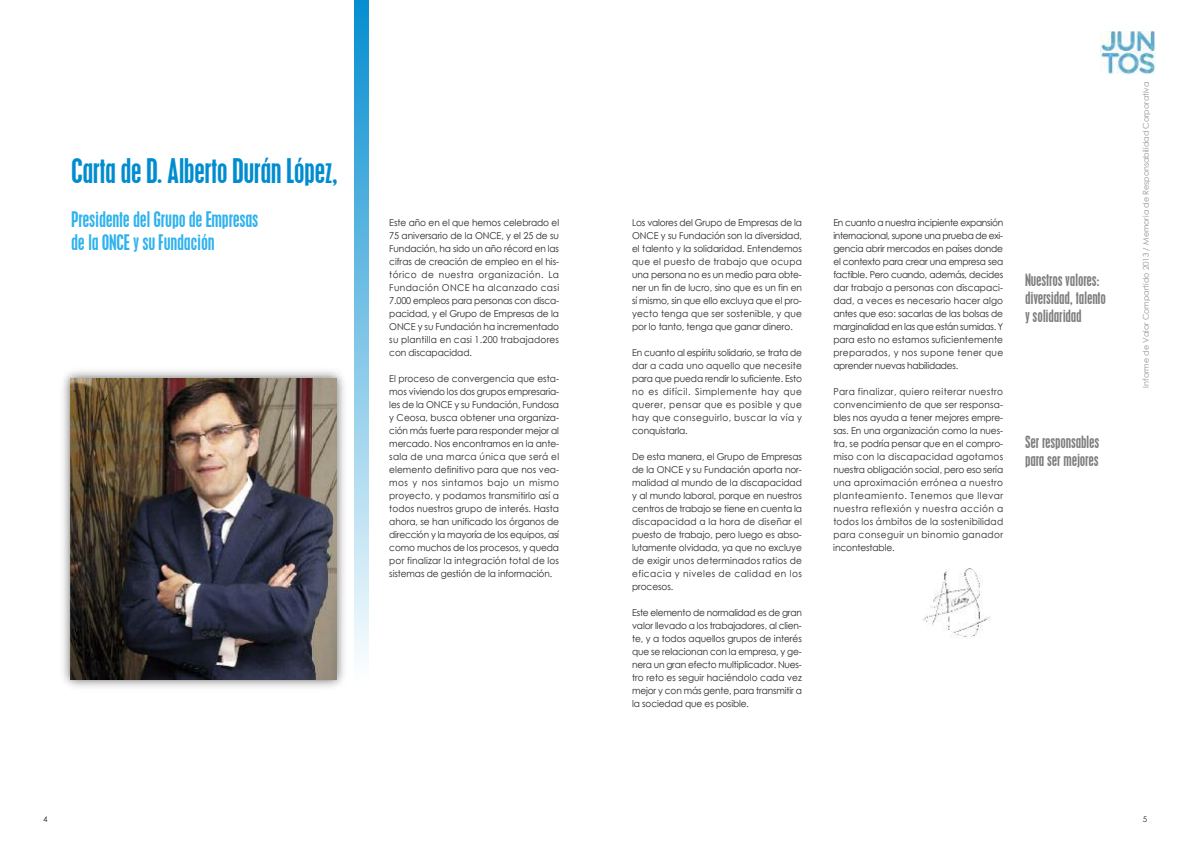
<style>
.page{position:relative;width:1191px;height:842px;background:#fff}
.page>*{position:absolute;margin:0;border:0;box-sizing:border-box;transform-origin:0 0}
.t1{font:condensed 30px "Placard";letter-spacing:-.01em;color:#008ccf}
.t2{font:condensed 19px/22.8px "Placard";color:#2eb2ed}
.t3{font:condensed 15px/18px "Placard";color:#7d7d7d}
.t4{font:9.5px/13px "Century Gothic";letter-spacing:.02em;color:#272627;text-align:justify;scale:.95 1}
.t5{font:8px "Century Gothic";color:#939393}
.t6{font:8px "Century Gothic";color:#272627}
</style>
<div class="page">
<img style="left:1100px;top:31px;width:55px;height:44px">
<img style="left:63px;top:370px;width:282px;height:318px">
<img style="left:923px;top:568px;width:67px;height:70px">
<img style="left:71px;top:379px;width:265px;height:300px">
<svg style="left:354px;top:0;width:15px;height:657px;background:#7cc4e6"></svg>
<h2 class="t1" style="left:71px;top:156px;width:268px">Carta de D. Alberto Durán López,</h2>
<h3 class="t2" style="left:71px;top:208px;width:188px">Presidente del Grupo de Empresas de la ONCE y su Fundación</h3>
<p class="t4" style="left:389px;top:215px;width:180px">Este año en el que hemos celebrado el 75 aniversario de la ONCE, y el 25 de su Fundación, ha sido un año récord en las cifras de creación de empleo en el his&shy;tórico de nuestra organización. La Fundación ONCE ha alcanzado casi 7.000 empleos para personas con disca&shy;pacidad, y el Grupo de Empresas de la ONCE y su Fundación ha incrementado su plantilla en casi 1.200 trabajadores con discapacidad.</p>
<p class="t4" style="left:389px;top:371px;width:180px">El proceso de convergencia que esta&shy;mos viviendo los dos grupos empresaria&shy;les de la ONCE y su Fundación, Fundosa y Ceosa, busca obtener una organiza&shy;ción más fuerte para responder mejor al mercado. Nos encontramos en la ante&shy;sala de una marca única que será el elemento definitivo para que nos vea&shy;mos y nos sintamos bajo un mismo proyecto, y podamos transmitirlo así a todos nuestros grupo de interés. Hasta ahora, se han unificado los órganos de dirección y la mayoría de los equipos, así como muchos de los procesos, y queda por finalizar la integración total de los sistemas de gestión de la información.</p>
<p class="t4" style="left:632px;top:215px;width:180px">Los valores del Grupo de Empresas de la ONCE y su Fundación son la diversidad, el talento y la solidaridad. Entendemos que el puesto de trabajo que ocupa una persona no es un medio para obte&shy;ner un fin de lucro, sino que es un fin en sí mismo, sin que ello excluya que el pro&shy;yecto tenga que ser sostenible, y que por lo tanto, tenga que ganar dinero.</p>
<p class="t4" style="left:632px;top:345px;width:180px">En cuanto al espíritu solidario, se trata de dar a cada uno aquello que necesite para que pueda rendir lo suficiente. Esto no es difícil. Simplemente hay que querer, pensar que es posible y que hay que conseguirlo, buscar la vía y conquistarla.</p>
<p class="t4" style="left:632px;top:449px;width:180px">De esta manera, el Grupo de Empresas de la ONCE y su Fundación aporta nor&shy;malidad al mundo de la discapacidad y al mundo laboral, porque en nuestros centros de trabajo se tiene en cuenta la discapacidad a la hora de diseñar el puesto de trabajo, pero luego es abso&shy;lutamente olvidada, ya que no excluye de exigir unos determinados ratios de eficacia y niveles de calidad en los procesos.</p>
<p class="t4" style="left:632px;top:605px;width:180px">Este elemento de normalidad es de gran valor llevado a los trabajadores, al clien&shy;te, y a todos aquellos grupos de interés que se relacionan con la empresa, y ge&shy;nera un gran efecto multiplicador. Nues&shy;tro reto es seguir haciéndolo cada vez mejor y con más gente, para transmitir a la sociedad que es posible.</p>
<p class="t4" style="left:833px;top:215px;width:180px">En cuanto a nuestra incipiente expansión internacional, supone una prueba de exi&shy;gencia abrir mercados en países donde el contexto para crear una empresa sea factible. Pero cuando, además, decides dar trabajo a personas con discapaci&shy;dad, a veces es necesario hacer algo antes que eso: sacarlas de las bolsas de marginalidad en las que están sumidas. Y para esto no estamos suficientemente preparados, y nos supone tener que aprender nuevas habilidades.</p>
<p class="t4" style="left:833px;top:384px;width:180px">Para finalizar, quiero reiterar nuestro convencimiento de que ser responsa&shy;bles nos ayuda a tener mejores empre&shy;sas. En una organización como la nues&shy;tra, se podría pensar que en el compro&shy;miso con la discapacidad agotamos nuestra obligación social, pero eso sería una aproximación errónea a nuestro planteamiento. Tenemos que llevar nuestra reflexión y nuestra acción a todos los ámbitos de la sostenibilidad para conseguir un binomio ganador incontestable.</p>
<p class="t3" style="left:1025px;top:270px;width:82px">Nuestros valores: diversidad, talento y solidaridad</p>
<p class="t3" style="left:1025px;top:432px;width:76px">Ser responsables para ser mejores</p>
<p class="t5" style="left:1140px;top:387px;width:307px;rotate:-90deg">Informe de Valor Compartido 2013 / Memoria de Responsabilidad Corporativa</p>
<p class="t6" style="left:43px;top:814px;width:6px">4</p>
<p class="t6" style="left:1142px;top:814px;width:6px">5</p>
</div>
